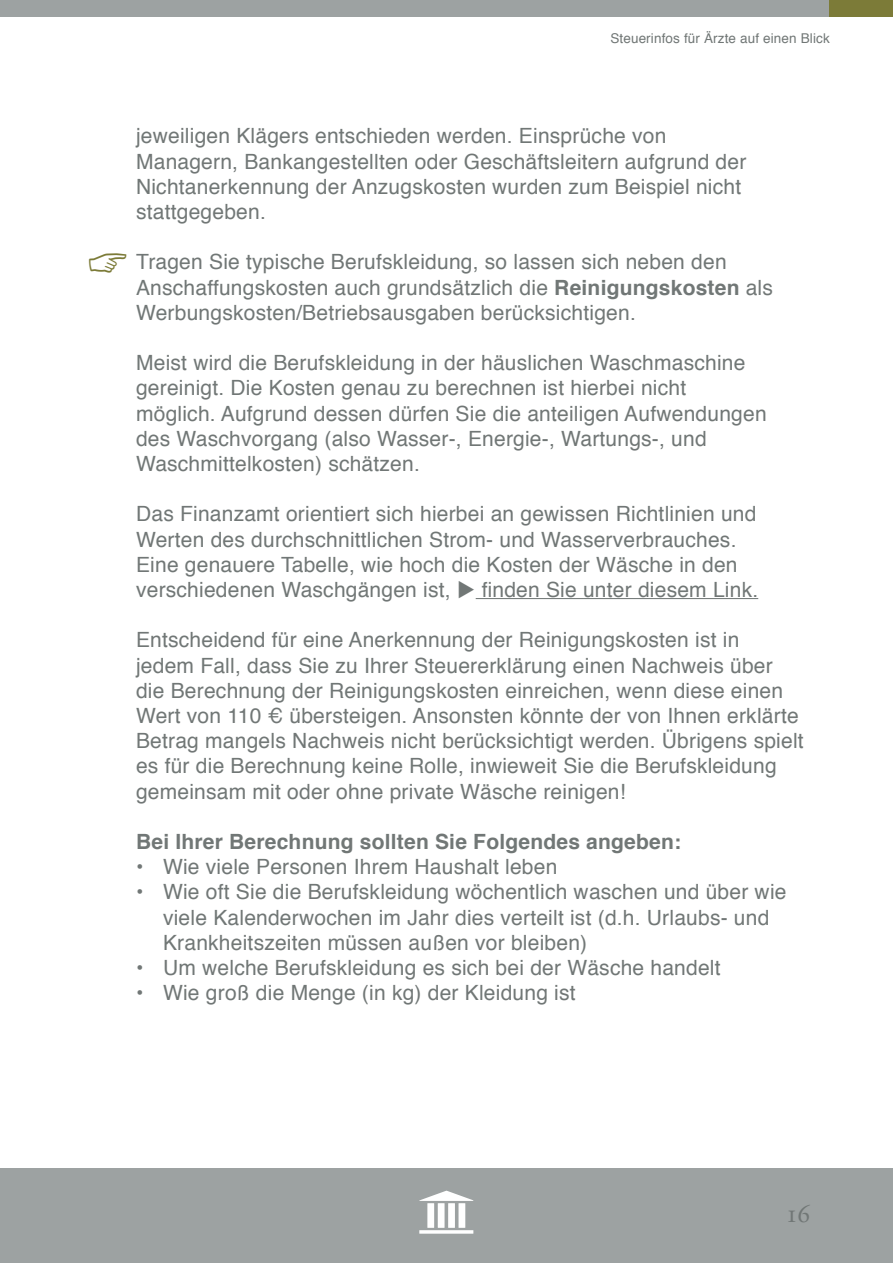
<style>
.page{position:relative;width:893px;height:1263px;background:#fff}
.page>*{position:absolute;margin:0;border:0;box-sizing:border-box;transform-origin:0 0}
.t1{font:27px "Adobe Garamond Regular SC";color:#717776}
.P14{font:21px/25.2px "Helvetica";letter-spacing:.01em;color:#717776}
.P14-2{font:700 21px "Helvetica";letter-spacing:.01em;color:#717776}
.t2{font:13.5px "Helvetica";letter-spacing:.01em;color:#717776}
.s1{color:#7c7b38}
.s2{font-weight:700}
</style>
<div class="page">
<div style="left:0;top:0;width:830px;height:17px;background:#9da2a2"></div>
<div style="left:829px;top:0;width:64px;height:17px;background:#7c7b38"></div>
<div style="left:0;top:1168px;width:893px;height:95px;background:#9da2a2"></div>
<svg style="left:419px;top:1191px;width:55px;height:10px"></svg>
<div style="left:427px;top:1203px;width:7px;height:25px;background:#fff"></div>
<div style="left:438px;top:1203px;width:7px;height:25px;background:#fff"></div>
<div style="left:448px;top:1203px;width:7px;height:25px;background:#fff"></div>
<div style="left:458px;top:1203px;width:7px;height:25px;background:#fff"></div>
<svg style="left:419px;top:1230px;width:54px;height:4px"></svg>
<hr style="left:476px;top:598px;width:282px;height:1px;background:#717776">
<p class="t2" style="left:610px;top:27px;width:221px">Steuerinfos für Ärzte auf einen Blick</p>
<p class="P14" style="left:136px;top:124px;width:612px">jeweiligen Klägers entschieden werden. Einsprüche von Managern, Bankangestellten oder Geschäftsleitern aufgrund der Nichtanerkennung der Anzugskosten wurden zum Beispiel nicht stattgegeben.</p>
<p class="P14" style="left:136px;top:250px;width:638px;text-indent:-51px"><span class="s1">☞</span> Tragen Sie typische Berufskleidung, so lassen sich neben den<br>Anschaffungskosten auch grundsätzlich die <span class="s2">Reinigungskosten</span> als<br>Werbungskosten/Betriebsausgaben berücksichtigen.</p>
<p class="P14" style="left:136px;top:351px;width:632px">Meist wird die Berufskleidung in der häuslichen Waschmaschine gereinigt. Die Kosten genau zu berechnen ist hierbei nicht möglich. Aufgrund dessen dürfen Sie die anteiligen Aufwendungen des Waschvorgang (also Wasser-, Energie-, Wartungs-, und Waschmittelkosten) schätzen.</p>
<p class="P14" style="left:136px;top:502px;width:624px">Das Finanzamt orientiert sich hierbei an gewissen Richtlinien und Werten des durchschnittlichen Strom- und Wasserverbrauches.<br>Eine genauere Tabelle, wie hoch die Kosten der Wäsche in den verschiedenen Waschgängen ist, ◆ finden Sie unter diesem Link.</p>
<p class="P14" style="left:136px;top:628px;width:669px">Entscheidend für eine Anerkennung der Reinigungskosten ist in<br>jedem Fall, dass Sie zu Ihrer Steuererklärung einen Nachweis über die Berechnung der Reinigungskosten einreichen, wenn diese einen Wert von 110 € übersteigen. Ansonsten könnte der von Ihnen erklärte Betrag mangels Nachweis nicht berücksichtigt werden. Übrigens spielt es für die Berechnung keine Rolle, inwieweit Sie die Berufskleidung gemeinsam mit oder ohne private Wäsche reinigen!</p>
<p class="P14-2" style="left:136px;top:825px;width:546px">Bei Ihrer Berechnung sollten Sie Folgendes angeben:</p>
<p class="P14" style="left:136px;top:855px;width:423px">• Wie viele Personen Ihrem Haushalt leben</p>
<p class="P14" style="left:163px;top:880px;width:625px;text-indent:-27px">• Wie oft Sie die Berufskleidung wöchentlich waschen und über wie viele Kalenderwochen im Jahr dies verteilt ist (d.h. Urlaubs- und<br>Krankheitszeiten müssen außen vor bleiben)</p>
<p class="P14" style="left:136px;top:956px;width:586px">• Um welche Berufskleidung es sich bei der Wäsche handelt</p>
<p class="P14" style="left:136px;top:981px;width:441px">• Wie groß die Menge (in kg) der Kleidung ist</p>
<p class="t1" style="left:788px;top:1199px;width:24px">16</p>
</div>
